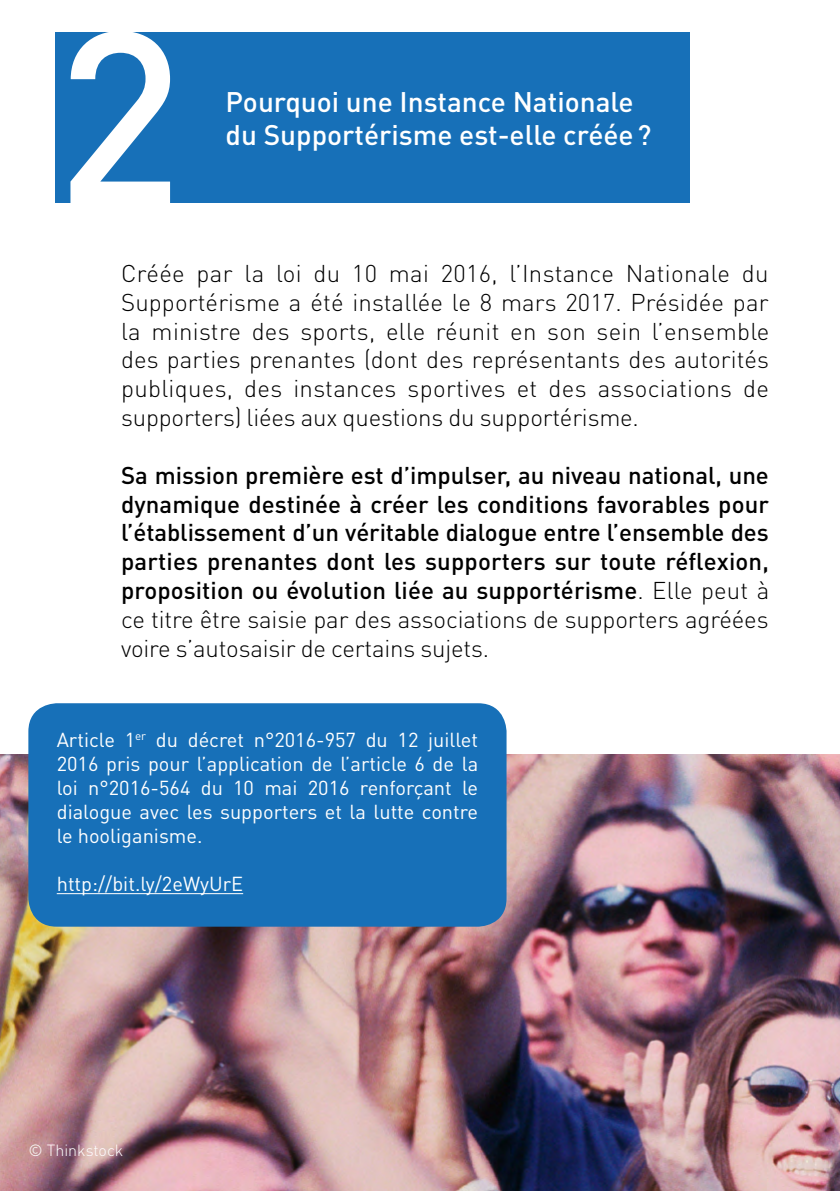
<style>
.page{position:relative;width:840px;height:1191px;background:#fff}
.page>*{position:absolute;margin:0;border:0;box-sizing:border-box;transform-origin:0 0}
.t1{font:500 240.2px "DIN Pro";color:#fff}
.t2{font:500 28px "DIN Pro";color:#fff}
.t3{font:500 24px/28.8px "DIN Pro";letter-spacing:.005em;color:#000;text-align:justify}
.t4{font:300 24px/28.8px "DIN Pro";letter-spacing:-.01em;color:#000;text-align:justify}
.t5{font:20px/24px "DIN Pro";color:#fff;text-align:justify}
.t6{font:300 16px "DIN Pro";color:#fff}
.s1{font-weight:300}
</style>
<div class="page">
<img style="left:0;top:754px;width:839px;height:437px">
<div style="left:55px;top:32px;width:634px;height:171px;background:#1770b8"></div>
<div style="left:28px;top:703px;width:478px;height:223px;background:#1770b8;border-radius:28px"></div>
<hr style="left:57px;top:893px;width:186px;height:1px;background:#fff">
<h1 class="t1" style="left:55px;top:-39px;width:130px">2</h1>
<p class="t2" style="left:225px;top:83px;width:409px">Pourquoi une Instance Nationale</p>
<p class="t2" style="left:225px;top:117px;width:427px">du Supportérisme est-elle créée?</p>
<p class="t4" style="left:121px;top:259px;width:649px">Créée par la loi du 10 mai 2016, l’Instance Nationale du Supportérisme a été installée le 8 mars 2017. Présidée par la ministre des sports, elle réunit en son sein l’ensemble des parties prenantes (dont des représentants des autorités publiques, des instances sportives et des associations de supporters) liées aux questions du supportérisme.</p>
<p class="t3" style="left:121px;top:460px;width:649px">Sa mission première est d’impulser, au niveau national, une dynamique destinée à créer les conditions favorables pour l’établissement d’un véritable dialogue entre l’ensemble des parties prenantes dont les supporters sur toute réflexion, proposition ou évolution liée au supportérisme<span class="s1">. Elle peut à ce titre être saisie par des associations de supporters agréées voire s’autosaisir de certains sujets.</span></p>
<p class="t5" style="left:57px;top:727px;width:422px">Article 1<sup>er</sup> du décret n°2016-957 du 12 juillet 2016 pris pour l’application de l’article 6 de la loi n°2016-564 du 10 mai 2016 renforçant le dialogue avec les supporters et la lutte contre le hooliganisme.</p>
<p class="t5" style="left:57px;top:871px;width:188px">http://bit.ly/2eWyUrE</p>
<p class="t6" style="left:28px;top:1140px;width:96px">© Thinkstock</p>
</div>
